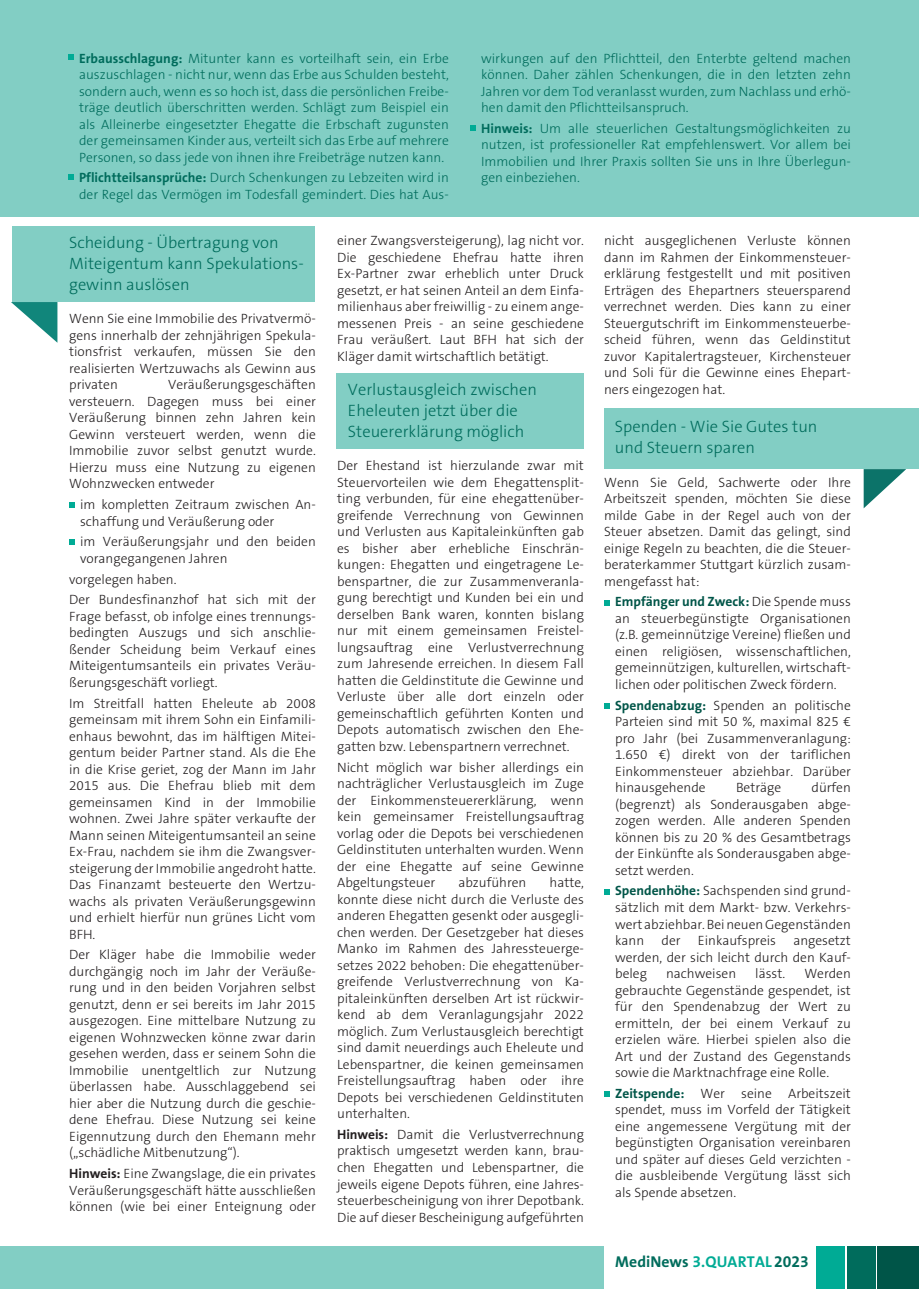
<style>
.page{position:relative;width:919px;height:1289px;background:#fff}
.page>*{position:absolute;margin:0;border:0;box-sizing:border-box;transform-origin:0 0}
.t1{font:300 16.5px/21px "The Sans B W3";color:#006c5c}
.t2{font:700 15.75px "The Sans B W7";letter-spacing:.005em;color:#006c5c}
.t3{font:300 13.5px/16.5px "The Sans B W3";color:#231f20;text-align:justify}
.t4{font:300 13.5px/16.5px "The Sans B W3";color:#006c5c;text-align:justify}
.t5{font:700 13.5px "The Sans B W7";color:#005548}
.s1{font-family:"The Sans B W7";font-weight:700}
.s2{font-family:"The Sans B W3";font-weight:300;color:#231f20}
.s3{font-family:"The Sans B W7";font-weight:700;color:#005548}
.s4{color:#00ab95}
</style>
<div class="page">
<div style="left:336px;top:373px;width:248px;height:75px;background:#82cec4"></div>
<svg style="left:863px;top:469px;width:43px;height:39px"></svg>
<div style="left:604px;top:407px;width:314px;height:61px;background:#82cec4"></div>
<svg style="left:11px;top:302px;width:46px;height:41px"></svg>
<div style="left:13px;top:226px;width:302px;height:75px;background:#82cec4"></div>
<svg style="left:69px;top:502px;width:6px;height:6px"></svg>
<svg style="left:69px;top:539px;width:6px;height:6px"></svg>
<svg style="left:604px;top:600px;width:5px;height:5px"></svg>
<svg style="left:604px;top:703px;width:5px;height:5px"></svg>
<svg style="left:604px;top:889px;width:5px;height:5px"></svg>
<svg style="left:604px;top:1091px;width:5px;height:5px"></svg>
<div style="left:0;top:1246px;width:603px;height:42px;background:#82cec4"></div>
<div style="left:847px;top:1246px;width:28px;height:42px;background:#006c5c"></div>
<div style="left:877px;top:1246px;width:41px;height:42px;background:#005548"></div>
<div style="left:816px;top:1246px;width:28px;height:42px;background:#00ab95"></div>
<div style="left:0;top:0;width:918px;height:217px;background:#82cec4"></div>
<svg style="left:68px;top:54px;width:6px;height:6px"></svg>
<svg style="left:68px;top:174px;width:6px;height:6px"></svg>
<svg style="left:470px;top:125px;width:5px;height:5px"></svg>
<p class="t4" style="left:79px;top:50px;width:371px"><span class="s1">Erbausschlagung:</span> Mitunter kann es vorteilhaft sein, ein Erbe auszuschlagen - nicht nur, wenn das Erbe aus Schulden besteht, sondern auch, wenn es so hoch ist, dass die persönlichen Freibe&shy;träge deutlich überschritten werden. Schlägt zum Beispiel ein als Alleinerbe eingesetzter Ehegatte die Erbschaft zugunsten der gemeinsamen Kinder aus, verteilt sich das Erbe auf mehrere Personen, so dass jede von ihnen ihre Freibeträge nutzen kann.</p>
<p class="t4" style="left:79px;top:170px;width:371px"><span class="s1">Pflichtteilsansprüche:</span> Durch Schenkungen zu Lebzeiten wird in der Regel das Vermögen im Todesfall gemindert. Dies hat Aus-</p>
<p class="t4" style="left:481px;top:50px;width:371px">wirkungen auf den Pflichtteil, den Enterbte geltend machen können. Daher zählen Schenkungen, die in den letzten zehn Jahren vor dem Tod veranlasst wurden, zum Nachlass und erhö&shy;hen damit den Pflichtteilsanspruch.</p>
<p class="t4" style="left:481px;top:120px;width:371px"><span class="s1">Hinweis:</span> Um alle steuerlichen Gestaltungsmöglichkeiten zu nutzen, ist professioneller Rat empfehlenswert. Vor allem bei Immobilien und Ihrer Praxis sollten Sie uns in Ihre Überlegun&shy;gen einbeziehen.</p>
<p class="t1" style="left:69px;top:232px;width:236px">Scheidung - Übertragung von<br>Miteigentum kann Spekulations&shy;gewinn auslösen</p>
<p class="t3" style="left:69px;top:310px;width:248px">Wenn Sie eine Immobilie des Privatvermö&shy;gens innerhalb der zehnjährigen Spekula&shy;tionsfrist verkaufen, müssen Sie den realisierten Wertzuwachs als Gewinn aus privaten</p>
<p class="t3" style="left:69px;top:376px;width:248px;text-indent:99px">Veräußerungsgeschäften versteuern. Dagegen muss bei einer Veräußerung binnen zehn Jahren kein Gewinn versteuert werden, wenn die Immobilie zuvor selbst genutzt wurde.<br>Hierzu muss eine Nutzung zu eigenen Wohnzwecken entweder</p>
<p class="t3" style="left:80px;top:496px;width:237px">im kompletten Zeitraum zwischen An&shy;schaffung und Veräußerung oder</p>
<p class="t3" style="left:80px;top:533px;width:237px">im Veräußerungsjahr und den beiden vorangegangenen Jahren</p>
<p class="t3" style="left:69px;top:568px;width:248px;line-height:20.7px">vorgelegen haben.<br>Der Bundesfinanzhof hat sich mit der</p>
<p class="t3" style="left:69px;top:608px;width:248px">Frage befasst, ob infolge eines trennungs&shy;bedingten Auszugs und sich anschlie&shy;ßender Scheidung beim Verkauf eines Miteigentumsanteils ein privates Veräu&shy;ßerungsgeschäft vorliegt.</p>
<p class="t3" style="left:69px;top:694px;width:248px">Im Streitfall hatten Eheleute ab 2008 gemeinsam mit ihrem Sohn ein Einfamili&shy;enhaus bewohnt, das im hälftigen Mitei&shy;gentum beider Partner stand. Als die Ehe in die Krise geriet, zog der Mann im Jahr 2015 aus. Die Ehefrau blieb mit dem gemeinsamen Kind in der Immobilie wohnen. Zwei Jahre später verkaufte der Mann seinen Miteigentumsanteil an seine Ex-Frau, nachdem sie ihm die Zwangsver&shy;steigerung der Immobilie angedroht hatte.<br>Das Finanzamt besteuerte den Wertzu&shy;wachs als privaten Veräußerungsgewinn und erhielt hierfür nun grünes Licht vom BFH.</p>
<p class="t3" style="left:69px;top:946px;width:248px">Der Kläger habe die Immobilie weder durchgängig noch im Jahr der Veräuße&shy;rung und in den beiden Vorjahren selbst genutzt, denn er sei bereits im Jahr 2015 ausgezogen. Eine mittelbare Nutzung zu eigenen Wohnzwecken könne zwar darin gesehen werden, dass er seinem Sohn die Immobilie unentgeltlich zur Nutzung überlassen habe. Ausschlaggebend sei hier aber die Nutzung durch die geschie&shy;dene Ehefrau. Diese Nutzung sei keine Eigennutzung durch den Ehemann mehr („schädliche Mitbenutzung“).</p>
<p class="t3" style="left:69px;top:1165px;width:248px"><span class="s1">Hinweis:</span> Eine Zwangslage, die ein privates Veräußerungsgeschäft hätte ausschließen können (wie bei einer Enteignung oder</p>
<p class="t3" style="left:337px;top:232px;width:248px">einer Zwangsversteigerung), lag nicht vor.<br>Die geschiedene Ehefrau hatte ihren Ex-Partner zwar erheblich unter Druck gesetzt, er hat seinen Anteil an dem Einfa&shy;milienhaus aber freiwillig - zu einem ange&shy;messenen Preis - an seine geschiedene Frau veräußert. Laut BFH hat sich der Kläger damit wirtschaftlich betätigt.</p>
<p class="t1" style="left:348px;top:379px;width:190px">Verlustausgleich zwischen<br>Eheleuten jetzt über die<br>Steuererklärung möglich</p>
<p class="t3" style="left:337px;top:457px;width:248px">Der Ehestand ist hierzulande zwar mit Steuervorteilen wie dem Ehegattensplit&shy;ting verbunden, für eine ehegattenüber&shy;greifende Verrechnung von Gewinnen und Verlusten aus Kapitaleinkünften gab es bisher aber erhebliche Einschrän&shy;kungen: Ehegatten und eingetragene Le&shy;benspartner, die zur Zusammenveranla&shy;gung berechtigt und Kunden bei ein und derselben Bank waren, konnten bislang nur mit einem gemeinsamen Freistel&shy;lungsauftrag eine Verlustverrechnung zum Jahresende erreichen. In diesem Fall hatten die Geldinstitute die Gewinne und Verluste über alle dort einzeln oder gemeinschaftlich geführten Konten und Depots automatisch zwischen den Ehe&shy;gatten bzw. Lebenspartnern verrechnet.</p>
<p class="t3" style="left:337px;top:758px;width:248px">Nicht möglich war bisher allerdings ein nachträglicher Verlustausgleich im Zuge der Einkommensteuererklärung, wenn kein gemeinsamer Freistellungsauftrag vorlag oder die Depots bei verschiedenen Geldinstituten unterhalten wurden. Wenn der eine Ehegatte auf seine Gewinne Abgeltungsteuer</p>
<p class="t3" style="left:458px;top:874px;width:70px">abzuführen</p>
<p class="t3" style="left:337px;top:874px;width:248px;text-indent:212px">hatte, konnte diese nicht durch die Verluste des anderen Ehegatten gesenkt oder ausgegli&shy;chen werden. Der Gesetzgeber hat dieses Manko im Rahmen des Jahressteuerge&shy;setzes 2022 behoben: Die ehegattenüber&shy;greifende Verlustverrechnung von Ka&shy;pitaleinkünften derselben Art ist rückwir&shy;kend ab dem Veranlagungsjahr 2022 möglich. Zum Verlustausgleich berechtigt sind damit neuerdings auch Eheleute und Lebenspartner, die keinen gemeinsamen Freistellungsauftrag haben oder ihre Depots bei verschiedenen Geldinstituten unterhalten.</p>
<p class="t3" style="left:337px;top:1126px;width:248px"><span class="s1">Hinweis:</span> Damit die Verlustverrechnung praktisch umgesetzt werden kann, brau&shy;chen Ehegatten und Lebenspartner, die jeweils eigene Depots führen, eine Jahres&shy;steuerbescheinigung von ihrer Depotbank.<br>Die auf dieser Bescheinigung aufgeführten</p>
<p class="t3" style="left:604px;top:232px;width:248px">nicht ausgeglichenen Verluste können dann im Rahmen der Einkommensteuer&shy;erklärung festgestellt und mit positiven Erträgen des Ehepartners steuersparend verrechnet werden. Dies kann zu einer Steuergutschrift im Einkommensteuerbe&shy;scheid führen, wenn das Geldinstitut zuvor Kapitalertragsteuer, Kirchensteuer und Soli für die Gewinne eines Ehepart&shy;ners eingezogen hat.</p>
<p class="t1" style="left:615px;top:416px;width:204px">Spenden - Wie Sie Gutes tun und Steuern sparen</p>
<p class="t3" style="left:604px;top:474px;width:248px">Wenn Sie Geld, Sachwerte oder Ihre Arbeitszeit spenden, möchten Sie diese milde Gabe in der Regel auch von der Steuer absetzen. Damit das gelingt, sind einige Regeln zu beachten, die die Steuer&shy;beraterkammer Stuttgart kürzlich zusam&shy;mengefasst hat:</p>
<p class="t5" style="left:615px;top:593px;width:237px">Empfänger und Zweck: <span class="s2">Die Spende muss</span></p>
<p class="t3" style="left:615px;top:610px;width:237px">an steuerbegünstigte Organisationen (z.B. gemeinnützige Vereine) fließen und einen religiösen, wissenschaftlichen, gemeinnützigen, kulturellen, wirtschaft&shy;lichen oder politischen Zweck fördern.</p>
<p class="t3" style="left:615px;top:697px;width:237px"><span class="s3">Spendenabzug:</span> Spenden an politische Parteien sind mit 50 %, maximal 825 € pro Jahr (bei Zusammenveranlagung:<br>1.650 €) direkt von der tariflichen Einkommensteuer abziehbar. Darüber hinausgehende</p>
<p class="t3" style="left:615px;top:779px;width:237px;text-indent:196px">dürfen (begrenzt) als Sonderausgaben abge&shy;zogen werden. Alle anderen Spenden können bis zu 20 % des Gesamtbetrags der Einkünfte als Sonderausgaben abge&shy;setzt werden.</p>
<p class="t3" style="left:615px;top:882px;width:237px"><span class="s3">Spendenhöhe:</span> Sachspenden sind grund&shy;sätzlich mit dem Markt- bzw. Verkehrs&shy;wert abziehbar. Bei neuen Gegenständen kann</p>
<p class="t3" style="left:736px;top:779px;width:47px">Beträge</p>
<p class="t3" style="left:661px;top:932px;width:21px">der</p>
<p class="t3" style="left:697px;top:932px;width:80px">Einkaufspreis</p>
<p class="t3" style="left:615px;top:932px;width:237px;text-indent:178px">angesetzt werden, der sich leicht durch den Kauf&shy;beleg</p>
<p class="t3" style="left:615px;top:965px;width:237px;text-indent:189px">Werden gebrauchte Gegenstände gespendet, ist für den Spendenabzug der Wert zu ermitteln, der bei einem Verkauf zu erzielen wäre. Hierbei spielen also die Art und der Zustand des Gegenstands sowie die Marktnachfrage eine Rolle.</p>
<p class="t3" style="left:615px;top:1085px;width:237px"><span class="s3">Zeitspende:</span> Wer seine Arbeitszeit spendet, muss im Vorfeld der Tätigkeit eine angemessene Vergütung mit der begünstigten Organisation vereinbaren und später auf dieses Geld verzichten - die ausbleibende Vergütung lässt sich als Spende absetzen.</p>
<p class="t3" style="left:666px;top:965px;width:71px">nachweisen</p>
<p class="t3" style="left:755px;top:965px;width:31px">lässt.</p>
<p class="t2" style="left:615px;top:1251px;width:195px">MediNews <span class="s4">3.QUARTAL</span>2023</p>
</div>
